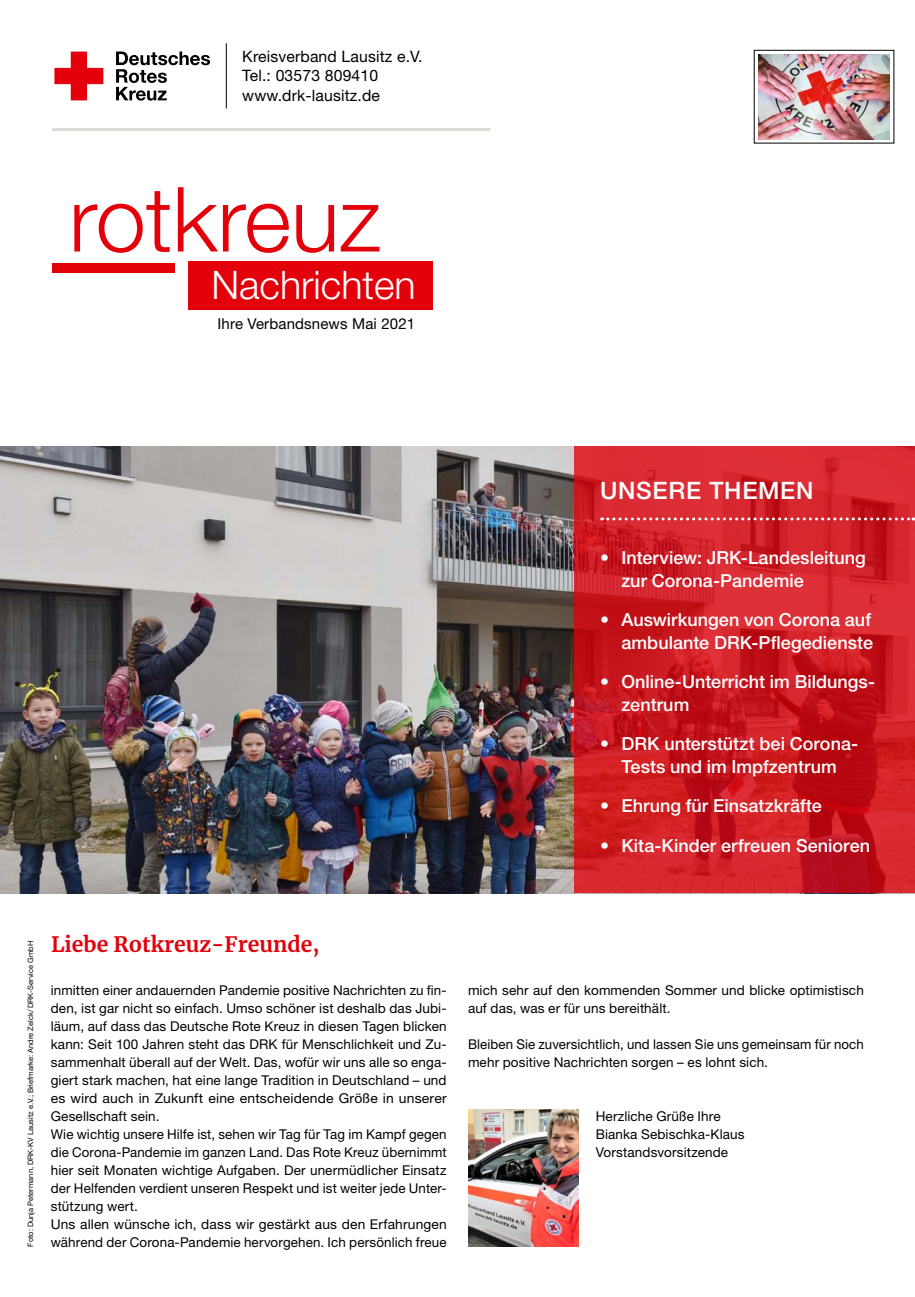
<style>
.page{position:relative;width:915px;height:1297px;background:#fff}
.page>*{position:absolute;margin:0;border:0;box-sizing:border-box;transform-origin:0 0}
.t1{font:300 90px "Helvetica Neue LT Std";color:#e3000b}
.t2{font:300 39.3px "Helvetica Neue LT Pro";color:#fff}
.t3{font:500 24px "Helvetica Neue LT Pro";letter-spacing:.03em;color:#fff}
.t4{font:700 21px "Merriweather";color:#e3000b}
.t5{font:500 18px/22.5px "Helvetica Neue LT Pro";color:#fff}
.t6{font:15.75px "Helvetica Neue LT Pro";letter-spacing:.01em;color:#000}
.t7{font:15px "Helvetica Neue LT Pro";letter-spacing:.01em;color:#000}
.MGB_Copy{font:13.5px/18px "Helvetica Neue LT Pro";letter-spacing:.01em;color:#000}
.MGB_Fotocredits{font:7.5px "Helvetica Neue LT Pro";color:#000}
</style>
<div class="page">
<img style="left:0;top:446px;width:574px;height:447px">
<svg style="left:574px;top:446px;width:340px;height:447px;background:#cd1e26"></svg>
<svg style="left:601px;top:517px;width:312px;height:3px"></svg>
<svg style="left:54px;top:52px;width:49px;height:48px"></svg>
<svg style="left:116px;top:52px;width:94px;height:49px"></svg>
<hr style="left:52px;top:128px;width:438px;height:3px;background:#dad9d3">
<hr style="left:226px;top:43px;width:1px;height:65px;background:#000">
<div style="left:188px;top:261px;width:244px;height:49px;background:#e3000b"></div>
<div style="left:52px;top:263px;width:122px;height:9px;background:#e3000b"></div>
<img style="left:468px;top:1109px;width:110px;height:138px">
<div style="left:753px;top:50px;width:140px;height:93px;border:1px solid #000"></div>
<img style="left:758px;top:54px;width:131px;height:85px">
<p class="t6" style="left:242px;top:47px;width:181px">Kreisverband Lausitz e.V.</p>
<p class="t6" style="left:242px;top:66px;width:137px">Tel.: 03573 809410</p>
<p class="t6" style="left:242px;top:85px;width:139px">www.drk-lausitz.de</p>
<p class="t1" style="left:69px;top:164px;width:313px">rotkreuz</p>
<p class="t2" style="left:211px;top:261px;width:206px">Nachrichten</p>
<p class="t7" style="left:217px;top:314px;width:199px">Ihre Verbandsnews Mai 2021</p>
<p class="t3" style="left:600px;top:476px;width:215px">UNSERE THEMEN</p>
<p class="t5" style="left:621px;top:546px;width:246px;text-indent:-21px">• Interview: JRK-Landesleitung zur Corona-Pandemie</p>
<p class="t5" style="left:600px;top:608px;width:274px;text-align:right">• Auswirkungen von Corona auf ambulante DRK-Pflegedienste</p>
<p class="t5" style="left:621px;top:670px;width:255px;text-indent:-21px">• Online-Unterricht im Bildungs&shy;zentrum</p>
<p class="t5" style="left:600px;top:732px;width:259px;text-align:center">• DRK unterstützt bei Corona-<br>Tests und im Impfzentrum</p>
<p class="t5" style="left:600px;top:794px;width:223px">• Ehrung für Einsatzkräfte</p>
<p class="t5" style="left:600px;top:834px;width:271px">• Kita-Kinder erfreuen Senioren</p>
<p class="MGB_Fotocredits" style="left:26px;top:1247px;width:307px;rotate:-90deg">Foto: Dunja Petermann, DRK-KV Lausitz e.V.; Briefmarke: Andre Zelck/DRK-Service GmbH</p>
<p class="t4" style="left:51px;top:929px;width:270px">Liebe Rotkreuz-Freunde,</p>
<p class="MGB_Copy" style="left:51px;top:980px;width:397px;text-align:justify">inmitten einer andauernden Pandemie positive Nachrichten zu fin&shy;den, ist gar nicht so einfach. Umso schöner ist deshalb das Jubi&shy;läum, auf dass das Deutsche Rote Kreuz in diesen Tagen blicken kann: Seit 100 Jahren steht das DRK für Menschlichkeit und Zu&shy;sammenhalt überall auf der Welt. Das, wofür wir uns alle so enga&shy;giert stark machen, hat eine lange Tradition in Deutschland – und es wird auch in Zukunft eine entscheidende Größe in unserer Gesellschaft sein.</p>
<p class="MGB_Copy" style="left:51px;top:1124px;width:397px;text-align:justify">Wie wichtig unsere Hilfe ist, sehen wir Tag für Tag im Kampf gegen die Corona-Pandemie im ganzen Land. Das Rote Kreuz übernimmt hier seit Monaten wichtige Aufgaben. Der unermüdlicher Einsatz der Helfenden verdient unseren Respekt und ist weiter jede Unter&shy;stützung wert.</p>
<p class="MGB_Copy" style="left:51px;top:1214px;width:397px">Uns allen wünsche ich, dass wir gestärkt aus den Erfahrungen während der Corona-Pandemie hervorgehen. Ich persönlich freue</p>
<p class="MGB_Copy" style="left:468px;top:980px;width:397px">mich sehr auf den kommenden Sommer und blicke optimistisch auf das, was er für uns bereithält.</p>
<p class="MGB_Copy" style="left:468px;top:1034px;width:397px">Bleiben Sie zuversichtlich, und lassen Sie uns gemeinsam für noch mehr positive Nachrichten sorgen – es lohnt sich.</p>
<p class="MGB_Copy" style="left:595px;top:1106px;width:126px">Herzliche Grüße Ihre</p>
<p class="MGB_Copy" style="left:595px;top:1124px;width:150px">Bianka Sebischka-Klaus</p>
<p class="MGB_Copy" style="left:595px;top:1142px;width:134px">Vorstandsvorsitzende</p>
</div>
